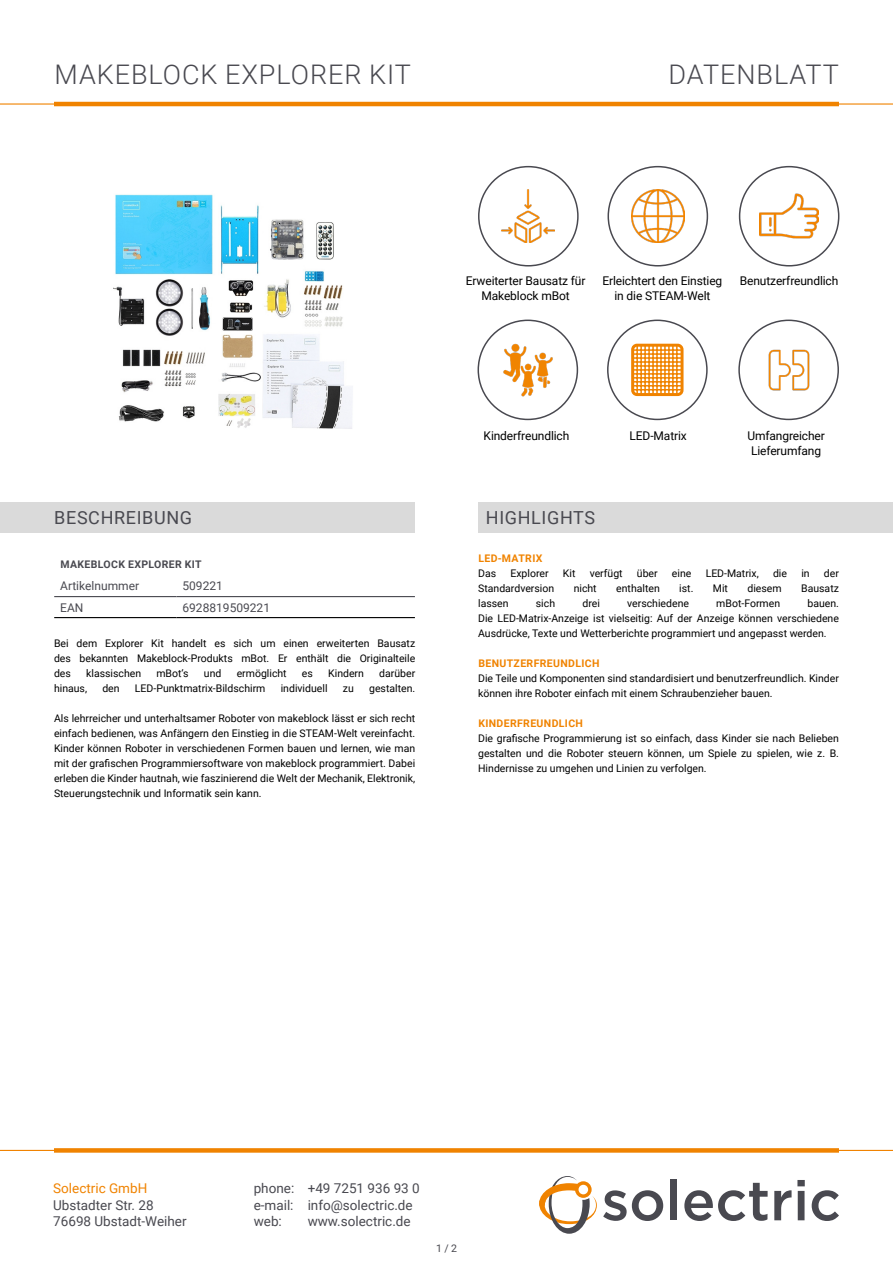
<style>
.page{position:relative;width:893px;height:1263px;background:#fff}
.page>*{position:absolute;margin:0;border:0;box-sizing:border-box;transform-origin:0 0}
.t1{font:300 27px "Roboto";letter-spacing:.035em;color:#494950}
.t2{font:18px "Roboto";letter-spacing:.035em;color:#494950}
.t3{font:13.5px/16.5px "Roboto";color:#494950}
.t4{font:13.5px "Roboto";color:#f08300}
.t5{font:12px/14.4px "Roboto";letter-spacing:-.01em;color:#000;text-align:center}
.t6{font:12px "Roboto";color:#494950}
.t7{font:10.5px/15px "Roboto";color:#000;text-align:justify}
.t8{font:700 10.5px "Roboto";letter-spacing:.035em;color:#f08300}
.t9{font:700 10.5px "Roboto";letter-spacing:.035em;color:#494950}
.t10{font:10.5px "Roboto";color:#494950}
</style>
<div class="page">
<hr style="left:0;top:103px;width:893px;height:2px;background:#f08300">
<hr style="left:54px;top:102px;width:785px;height:4px;background:#f08300">
<div style="left:0;top:502px;width:415px;height:30px;background:#dadada"></div>
<hr style="left:0;top:1150px;width:893px;height:1px;background:#f08300">
<svg style="left:603px;top:1190px;width:60px;height:31px"></svg>
<div style="left:670px;top:1179px;width:7px;height:41px;background:#494950"></div>
<svg style="left:684px;top:1183px;width:84px;height:38px"></svg>
<svg style="left:774px;top:1190px;width:17px;height:30px"></svg>
<svg style="left:797px;top:1180px;width:8px;height:40px"></svg>
<svg style="left:812px;top:1190px;width:27px;height:31px"></svg>
<svg style="left:539px;top:1176px;width:58px;height:58px"></svg>
<div style="left:54px;top:1148px;width:785px;height:5px;background:#f08300"></div>
<div style="left:739px;top:166px;width:100px;height:100px;border:2px solid #494950;border-radius:50%"></div>
<div style="left:478px;top:166px;width:101px;height:100px;border:2px solid #494950;border-radius:50%"></div>
<div style="left:607px;top:166px;width:101px;height:100px;border:2px solid #494950;border-radius:50%"></div>
<div style="left:477px;top:320px;width:101px;height:100px;border:2px solid #494950;border-radius:50%"></div>
<div style="left:607px;top:320px;width:101px;height:100px;border:2px solid #494950;border-radius:50%"></div>
<div style="left:738px;top:320px;width:101px;height:100px;border:2px solid #494950;border-radius:50%"></div>
<img style="left:113px;top:194px;width:239px;height:235px">
<hr style="left:54px;top:596px;width:122px;height:1px;background:#494950">
<hr style="left:176px;top:596px;width:239px;height:1px;background:#494950">
<hr style="left:54px;top:617px;width:122px;height:1px;background:#000">
<hr style="left:176px;top:617px;width:239px;height:1px;background:#000">
<div style="left:478px;top:502px;width:415px;height:30px;background:#dadada"></div>
<img style="left:631px;top:190px;width:53px;height:53px">
<img style="left:502px;top:190px;width:52px;height:53px">
<img style="left:768px;top:349px;width:42px;height:42px">
<img style="left:503px;top:343px;width:50px;height:53px">
<div style="left:631px;top:344px;width:52px;height:52px;border:3px solid #f08300;border-radius:4px"></div>
<hr style="left:656px;top:344px;width:2px;height:50px;background:#f08300">
<hr style="left:636px;top:344px;width:2px;height:50px;background:#f08300">
<hr style="left:640px;top:344px;width:2px;height:50px;background:#f08300">
<hr style="left:644px;top:344px;width:2px;height:50px;background:#f08300">
<hr style="left:648px;top:344px;width:2px;height:50px;background:#f08300">
<hr style="left:652px;top:344px;width:2px;height:50px;background:#f08300">
<hr style="left:660px;top:344px;width:2px;height:50px;background:#f08300">
<hr style="left:664px;top:344px;width:2px;height:50px;background:#f08300">
<hr style="left:668px;top:344px;width:2px;height:50px;background:#f08300">
<hr style="left:672px;top:344px;width:2px;height:50px;background:#f08300">
<hr style="left:676px;top:344px;width:2px;height:50px;background:#f08300">
<hr style="left:632px;top:369px;width:50px;height:2px;background:#f08300">
<hr style="left:632px;top:349px;width:50px;height:2px;background:#f08300">
<hr style="left:632px;top:353px;width:50px;height:2px;background:#f08300">
<hr style="left:632px;top:357px;width:50px;height:2px;background:#f08300">
<hr style="left:632px;top:361px;width:50px;height:2px;background:#f08300">
<hr style="left:632px;top:365px;width:50px;height:2px;background:#f08300">
<hr style="left:632px;top:373px;width:50px;height:2px;background:#f08300">
<hr style="left:632px;top:377px;width:50px;height:2px;background:#f08300">
<hr style="left:632px;top:381px;width:50px;height:2px;background:#f08300">
<hr style="left:632px;top:385px;width:50px;height:2px;background:#f08300">
<hr style="left:632px;top:389px;width:50px;height:1px;background:#f08300">
<img style="left:759px;top:193px;width:60px;height:46px">
<h1 class="t1" style="left:54px;top:56px;width:358px">MAKEBLOCK EXPLORER KIT</h1>
<h1 class="t1" style="left:669px;top:56px;width:172px">DATENBLATT</h1>
<p class="t5" style="left:466px;top:273px;width:121px">Erweiterter Bausatz für</p>
<p class="t5" style="left:740px;top:273px;width:100px">Benutzerfreundlich</p>
<p class="t5" style="left:481px;top:288px;width:90px">Makeblock mBot</p>
<p class="t5" style="left:602px;top:273px;width:121px">Erleichtert den Einstieg in die STEAM-Welt</p>
<h2 class="t2" style="left:54px;top:505px;width:139px">BESCHREIBUNG</h2>
<p class="t9" style="left:60px;top:557px;width:143px">MAKEBLOCK EXPLORER KIT</p>
<p class="t6" style="left:60px;top:577px;width:80px">Artikelnummer</p>
<p class="t6" style="left:182px;top:577px;width:42px">509221</p>
<p class="t6" style="left:60px;top:599px;width:25px">EAN</p>
<p class="t6" style="left:182px;top:599px;width:89px">6928819509221</p>
<p class="t7" style="left:54px;top:635px;width:363px">Bei dem Explorer Kit handelt es sich um einen erweiterten Bausatz des bekannten Makeblock-Produkts mBot. Er enthält die Originalteile des</p>
<p class="t7" style="left:86px;top:665px;width:57px">klassischen</p>
<p class="t7" style="left:156px;top:665px;width:34px">mBot‘s</p>
<p class="t7" style="left:204px;top:665px;width:19px">und</p>
<p class="t7" style="left:237px;top:665px;width:52px">ermöglicht</p>
<p class="t7" style="left:302px;top:665px;width:12px">es</p>
<p class="t7" style="left:328px;top:665px;width:37px">Kindern</p>
<p class="t7" style="left:379px;top:665px;width:37px">darüber</p>
<p class="t7" style="left:54px;top:680px;width:35px">hinaus,</p>
<p class="t7" style="left:102px;top:680px;width:19px">den</p>
<p class="t7" style="left:135px;top:680px;width:132px">LED-Punktmatrix-Bildschirm</p>
<p class="t7" style="left:281px;top:680px;width:48px">individuell</p>
<p class="t7" style="left:343px;top:680px;width:12px">zu</p>
<p class="t7" style="left:369px;top:680px;width:48px">gestalten.</p>
<p class="t7" style="left:54px;top:710px;width:363px">Als lehrreicher und unterhaltsamer Roboter von makeblock lässt er sich recht einfach bedienen, was Anfängern den Einstieg in die STEAM-Welt vereinfacht.<br>Kinder können Roboter in verschiedenen Formen bauen und lernen, wie man mit der grafischen Programmiersoftware von makeblock programmiert. Dabei erleben die Kinder hautnah, wie faszinierend die Welt der Mechanik, Elektronik, Steuerungstechnik und Informatik sein kann.</p>
<p class="t5" style="left:484px;top:428px;width:87px">Kinderfreundlich</p>
<p class="t5" style="left:630px;top:428px;width:59px">LED-Matrix</p>
<h2 class="t2" style="left:486px;top:505px;width:111px">HIGHLIGHTS</h2>
<p class="t5" style="left:747px;top:428px;width:79px">Umfangreicher<br>Lieferumfang</p>
<p class="t8" style="left:478px;top:551px;width:66px">LED-MATRIX</p>
<p class="t7" style="left:478px;top:565px;width:20px">Das</p>
<p class="t7" style="left:510px;top:565px;width:40px">Explorer</p>
<p class="t7" style="left:563px;top:565px;width:14px">Kit</p>
<p class="t7" style="left:590px;top:565px;width:34px">verfügt</p>
<p class="t7" style="left:637px;top:565px;width:22px">über</p>
<p class="t7" style="left:672px;top:565px;width:21px">eine</p>
<p class="t7" style="left:706px;top:565px;width:55px">LED-Matrix,</p>
<p class="t7" style="left:773px;top:565px;width:16px">die</p>
<p class="t7" style="left:801px;top:565px;width:10px">in</p>
<p class="t7" style="left:824px;top:565px;width:17px">der</p>
<p class="t7" style="left:478px;top:580px;width:78px">Standardversion</p>
<p class="t7" style="left:574px;top:580px;width:25px">nicht</p>
<p class="t7" style="left:616px;top:580px;width:45px">enthalten</p>
<p class="t7" style="left:679px;top:580px;width:16px">ist.</p>
<p class="t7" style="left:713px;top:580px;width:17px">Mit</p>
<p class="t7" style="left:747px;top:580px;width:36px">diesem</p>
<p class="t7" style="left:801px;top:580px;width:39px">Bausatz</p>
<p class="t7" style="left:478px;top:595px;width:32px">lassen</p>
<p class="t7" style="left:536px;top:595px;width:21px">sich</p>
<p class="t7" style="left:582px;top:595px;width:19px">drei</p>
<p class="t7" style="left:627px;top:595px;width:63px">verschiedene</p>
<p class="t7" style="left:716px;top:595px;width:65px">mBot-Formen</p>
<p class="t7" style="left:478px;top:595px;width:362px;text-indent:329px">bauen.<br>Die LED-Matrix-Anzeige ist vielseitig: Auf der Anzeige können verschiedene Ausdrücke, Texte und Wetterberichte programmiert und angepasst werden.</p>
<p class="t8" style="left:478px;top:656px;width:123px">BENUTZERFREUNDLICH</p>
<p class="t7" style="left:478px;top:670px;width:362px">Die Teile und Komponenten sind standardisiert und benutzerfreundlich. Kinder können ihre Roboter einfach mit einem Schraubenzieher bauen.</p>
<p class="t8" style="left:478px;top:716px;width:106px">KINDERFREUNDLICH</p>
<p class="t7" style="left:478px;top:730px;width:362px">Die grafische Programmierung ist so einfach, dass Kinder sie nach Belieben gestalten und die Roboter steuern können, um Spiele zu spielen, wie z. B.<br>Hindernisse zu umgehen und Linien zu verfolgen.</p>
<p class="t4" style="left:53px;top:1179px;width:96px">Solectric GmbH</p>
<p class="t3" style="left:53px;top:1196px;width:135px">Ubstadter Str. 28<br>76698 Ubstadt-Weiher</p>
<p class="t3" style="left:254px;top:1180px;width:168px">phone: +49 7251 936 93 0 e-mail: info@solectric.de web:</p>
<p class="t3" style="left:308px;top:1213px;width:104px">www.solectric.de</p>
<p class="t10" style="left:436px;top:1241px;width:22px">1 / 2</p>
</div>
